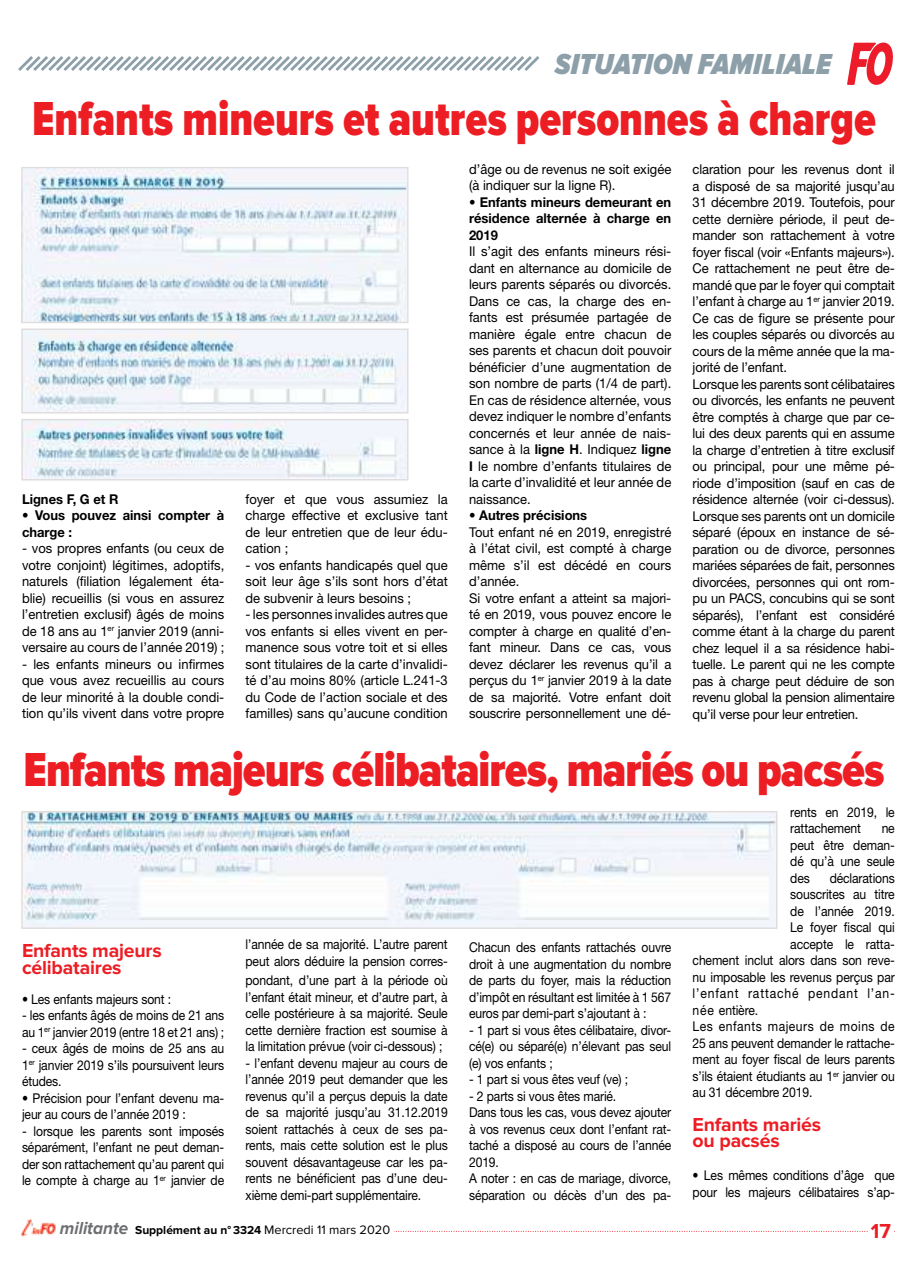
<style>
.page{position:relative;width:915px;height:1263px;background:#fff}
.page>*{position:absolute;margin:0;border:0;box-sizing:border-box;transform-origin:0 0}
.t1{font:900 49.5px "Proxima Nova Cond";letter-spacing:-.02em;color:#ed1d24;scale:.94 1}
.t2{font:900 49.5px "Proxima Nova Cond";color:#ed1d24;scale:.9 1}
.t3{font:italic 900 30px "Proxima Nova Cond";color:#8da0aa}
.t4{font:700 21px "Proxima Nova";color:#ed1d24}
.t5{font:700 19.5px/16.5px "Proxima Nova";letter-spacing:-.01em;color:#ed1d24}
.t6{font:13.5px/16.5px "Helvetica Neue";letter-spacing:-.01em;color:#000;text-align:justify;scale:.96 1}
.t7{font:13.5px/16.5px "Helvetica Neue";letter-spacing:-.01em;color:#000;text-align:justify;scale:.9 1}
.t8{font:700 13.5px/16.5px "Helvetica Neue";color:#000;scale:.96 1}
.t9{font:13.5px "Helvetica Neue";letter-spacing:.07em;color:#000;scale:.9 1}
.t10{font:13.5px "Helvetica Neue";letter-spacing:.04em;color:#000;scale:.9 1}
.t11{font:700 12px "Proxima Nova";color:#000}
.s1{font-weight:400}
.s2{font-weight:700}
.s3{font-family:"Stone Informal";font-weight:400;color:#fff}
.s4{font-style:italic;font-size:18px;color:#6d6e71}
.s5{font-weight:400;font-size:12.75px}
</style>
<div class="page">
<svg style="left:847px;top:43px;width:46px;height:42px"></svg>
<svg style="left:394px;top:1231px;width:473px;height:1px"></svg>
<img style="left:21px;top:1218px;width:35px;height:19px">
<img style="left:23px;top:169px;width:383px;height:152px">
<div style="left:21px;top:167px;width:387px;height:156px;border:1px solid #e2dddd"></div>
<img style="left:24px;top:331px;width:381px;height:80px">
<div style="left:21px;top:328px;width:387px;height:86px;border:2px solid #e2dddd"></div>
<img style="left:24px;top:422px;width:381px;height:55px">
<div style="left:21px;top:419px;width:387px;height:61px;border:2px solid #e2dddd"></div>
<img style="left:24px;top:814px;width:750px;height:112px">
<div style="left:21px;top:811px;width:756px;height:118px;border:2px solid #e2dddd"></div>
<svg style="left:18px;top:56px;width:522px;height:15px"></svg>
<h2 class="t3" style="left:554px;top:47px;width:278px">SITUATION FAMILIALE</h2>
<h1 class="t2" style="left:32px;top:91px;width:938px">Enfants mineurs et autres personnes à charge</h1>
<p class="t8" style="left:22px;top:491px;width:102px">Lignes F, G et R</p>
<p class="t8" style="left:22px;top:507px;width:212px"><span class="s1">•</span> Vous pouvez ainsi compter à charge :</p>
<p class="t6" style="left:22px;top:540px;width:212px">- vos propres enfants (ou ceux de votre conjoint) légitimes, adoptifs, naturels (filiation légalement éta&shy;blie) recueillis (si vous en assurez l’entretien exclusif) âgés de moins de 18 ans au 1<sup>er</sup> janvier 2019 (anni&shy;versaire au cours de l’année 2019) ;</p>
<p class="t6" style="left:22px;top:656px;width:212px">- les enfants mineurs ou infirmes que vous avez recueillis au cours de leur minorité à la double condi&shy;tion qu’ils vivent dans votre propre</p>
<p class="t6" style="left:245px;top:491px;width:212px">foyer et que vous assumiez la charge effective et exclusive tant de leur entretien que de leur édu&shy;cation ;</p>
<p class="t6" style="left:245px;top:557px;width:212px">- vos enfants handicapés quel que soit leur âge s’ils sont hors d’état de subvenir à leurs besoins ;</p>
<p class="t6" style="left:245px;top:606px;width:212px">- les personnes invalides autres que vos enfants si elles vivent en per&shy;manence sous votre toit et si elles sont titulaires de la carte d’invalidi&shy;té d’au moins 80% (article L.241-3 du Code de l’action sociale et des familles) sans qu’aucune condition</p>
<p class="t6" style="left:469px;top:160px;width:212px">d’âge ou de revenus ne soit exigée (à indiquer sur la ligne R).</p>
<p class="t8" style="left:469px;top:193px;width:212px;text-align:justify"><span class="s1">•</span> Enfants mineurs demeurant en résidence alternée à charge en 2019</p>
<p class="t6" style="left:469px;top:243px;width:212px">Il s’agit des enfants mineurs rési&shy;dant en alternance au domicile de leurs parents séparés ou divorcés.<br>Dans ce cas, la charge des en&shy;fants est présumée partagée de manière égale entre chacun de ses parents et chacun doit pouvoir bénéficier d’une augmentation de son nombre de parts (1/4 de part).<br>En cas de résidence alternée, vous devez indiquer le nombre d’enfants concernés et leur année de nais&shy;sance à la <span class="s2">ligne H</span>. Indiquez <span class="s2">ligne I</span> le nombre d’enfants titulaires de la carte d’invalidité et leur année de naissance.</p>
<p class="t6" style="left:469px;top:507px;width:212px;text-align:left">• <span class="s2">Autres précisions<br></span>Tout enfant né en 2019, enregistré à l’état civil, est compté à charge même s’il est décédé en cours d’année.<br>Si votre enfant a atteint sa majori&shy;té en 2019, vous pouvez encore le compter à charge en qualité d’en&shy;fant mineur. Dans ce cas, vous devez déclarer les revenus qu’il a perçus du 1<sup>er</sup> janvier 2019 à la date de sa majorité. Votre enfant doit souscrire personnellement une dé-</p>
<p class="t6" style="left:692px;top:161px;width:212px;text-align:left">claration pour les revenus dont il a disposé de sa majorité jusqu’au 31 décembre 2019. Toutefois, pour cette dernière période, il peut de&shy;mander son rattachement à votre foyer fiscal (voir «Enfants majeurs»).<br>Ce rattachement ne peut être de&shy;mandé que par le foyer qui comptait l’enfant à charge au 1<sup>er</sup> janvier 2019.<br>Ce cas de figure se présente pour les couples séparés ou divorcés au cours de la même année que la ma&shy;jorité de l’enfant.<br>Lorsque les parents sont célibataires ou divorcés, les enfants ne peuvent être comptés à charge que par ce&shy;lui des deux parents qui en assume la charge d’entretien à titre exclusif ou principal, pour une même pé&shy;riode d’imposition (sauf en cas de résidence alternée (voir ci-dessus).<br>Lorsque ses parents ont un domicile séparé (époux en instance de sé&shy;paration ou de divorce, personnes mariées séparées de fait, personnes divorcées, personnes qui ont rom&shy;pu un PACS, concubins qui se sont séparés), l’enfant est considéré comme étant à la charge du parent chez lequel il a sa résidence habi&shy;tuelle. Le parent qui ne les compte pas à charge peut déduire de son revenu global la pension alimentaire qu’il verse pour leur entretien.</p>
<h1 class="t1" style="left:24px;top:741px;width:916px">Enfants majeurs célibataires, mariés ou pacsés</h1>
<h3 class="t5" style="left:22px;top:943px;width:141px">Enfants majeurs célibataires</h3>
<p class="t7" style="left:22px;top:990px;width:167px">• Les enfants majeurs sont :</p>
<p class="t7" style="left:22px;top:1007px;width:226px">- les enfants âgés de moins de 21 ans au 1<sup>er</sup> janvier 2019 (entre 18 et 21 ans) ;</p>
<p class="t7" style="left:22px;top:1040px;width:226px">- ceux âgés de moins de 25 ans au 1<sup>er</sup> janvier 2019 s’ils poursuivent leurs études.</p>
<p class="t7" style="left:22px;top:1089px;width:226px">• Précision pour l’enfant devenu ma&shy;jeur au cours de l’année 2019 :</p>
<p class="t7" style="left:22px;top:1122px;width:226px">- lorsque les parents sont imposés séparément, l’enfant ne peut deman&shy;der son rattachement qu’au parent qui le compte à charge au 1<sup>er</sup> janvier de</p>
<p class="t7" style="left:245px;top:936px;width:226px">l’année de sa majorité. L’autre parent peut alors déduire la pension corres-</p>
<p class="t7" style="left:245px;top:972px;width:226px">pondant, d’une part à la période où l’enfant était mineur, et d’autre part, à celle postérieure à sa majorité. Seule cette dernière fraction est soumise à la limitation prévue (voir ci-dessous) ;</p>
<p class="t7" style="left:245px;top:1054px;width:226px">- l’enfant devenu majeur au cours de l’année 2019 peut demander que les revenus qu’il a perçus depuis la date de sa majorité jusqu’au 31.12.2019 soient rattachés à ceux de ses pa&shy;rents, mais cette solution est le plus souvent désavantageuse car les pa&shy;rents ne bénéficient pas d’une deu&shy;xième demi-part supplémentaire.</p>
<p class="t7" style="left:469px;top:939px;width:226px">Chacun des enfants rattachés ouvre droit à une augmentation du nombre de parts du foyer, mais la réduction d’impôt en résultant est limitée à 1 567 euros par demi-part s’ajoutant à :</p>
<p class="t7" style="left:469px;top:1021px;width:226px">- 1 part si vous êtes célibataire, divor&shy;cé(e) ou séparé(e) n’élevant pas seul (e) vos enfants ;</p>
<p class="t7" style="left:469px;top:1071px;width:178px">- 1 part si vous êtes veuf (ve) ;</p>
<p class="t7" style="left:469px;top:1087px;width:226px;text-align:left">- 2 parts si vous êtes marié.<br>Dans tous les cas, vous devez ajouter à vos revenus ceux dont l’enfant rat&shy;taché a disposé au cours de l’année<br>2019.<br>A noter : en cas de mariage, divorce, séparation ou décès d’un des pa-</p>
<p class="t7" style="left:790px;top:804px;width:118px">rents en 2019, le rattachement</p>
<p class="t7" style="left:790px;top:820px;width:118px;text-indent:91px">ne peut être deman&shy;dé qu’à une seule des</p>
<p class="t7" style="left:829px;top:870px;width:74px">déclarations</p>
<p class="t7" style="left:790px;top:886px;width:118px">souscrites au titre</p>
<p class="t7" style="left:790px;top:903px;width:118px">de l’année 2019.</p>
<p class="t7" style="left:790px;top:919px;width:118px">Le foyer fiscal qui</p>
<p class="t7" style="left:790px;top:936px;width:118px">accepte le ratta-</p>
<p class="t7" style="left:692px;top:952px;width:226px">chement inclut alors dans son reve-</p>
<p class="t7" style="left:692px;top:969px;width:226px">nu imposable les revenus perçus par</p>
<p class="t9" style="left:692px;top:986px;width:226px">l’enfant rattaché pendant l’an-</p>
<p class="t7" style="left:692px;top:1002px;width:74px">née entière.</p>
<p class="t10" style="left:692px;top:1019px;width:226px">Les enfants majeurs de moins de</p>
<p class="t7" style="left:692px;top:1035px;width:226px">25 ans peuvent demander le rattache-</p>
<p class="t7" style="left:692px;top:1051px;width:226px">ment au foyer fiscal de leurs parents</p>
<p class="t7" style="left:692px;top:1068px;width:226px">s’ils étaient étudiants au 1<sup>er</sup> janvier ou</p>
<p class="t7" style="left:692px;top:1084px;width:135px">au 31 décembre 2019.</p>
<h3 class="t5" style="left:692px;top:1116px;width:130px">Enfants mariés ou pacsés</h3>
<p class="t7" style="left:692px;top:1167px;width:226px">• Les mêmes conditions d’âge que pour les majeurs célibataires s’ap-</p>
<p class="t11" style="left:56px;top:1223px;width:339px"><span class="s3">l</span><span class="s4">militante</span> Supplément au n° 3324 <span class="s5">Mercredi 11 mars 2020</span><span class="s3">l</span></p>
<h3 class="t4" style="left:870px;top:1219px;width:22px">17</h3>
</div>
